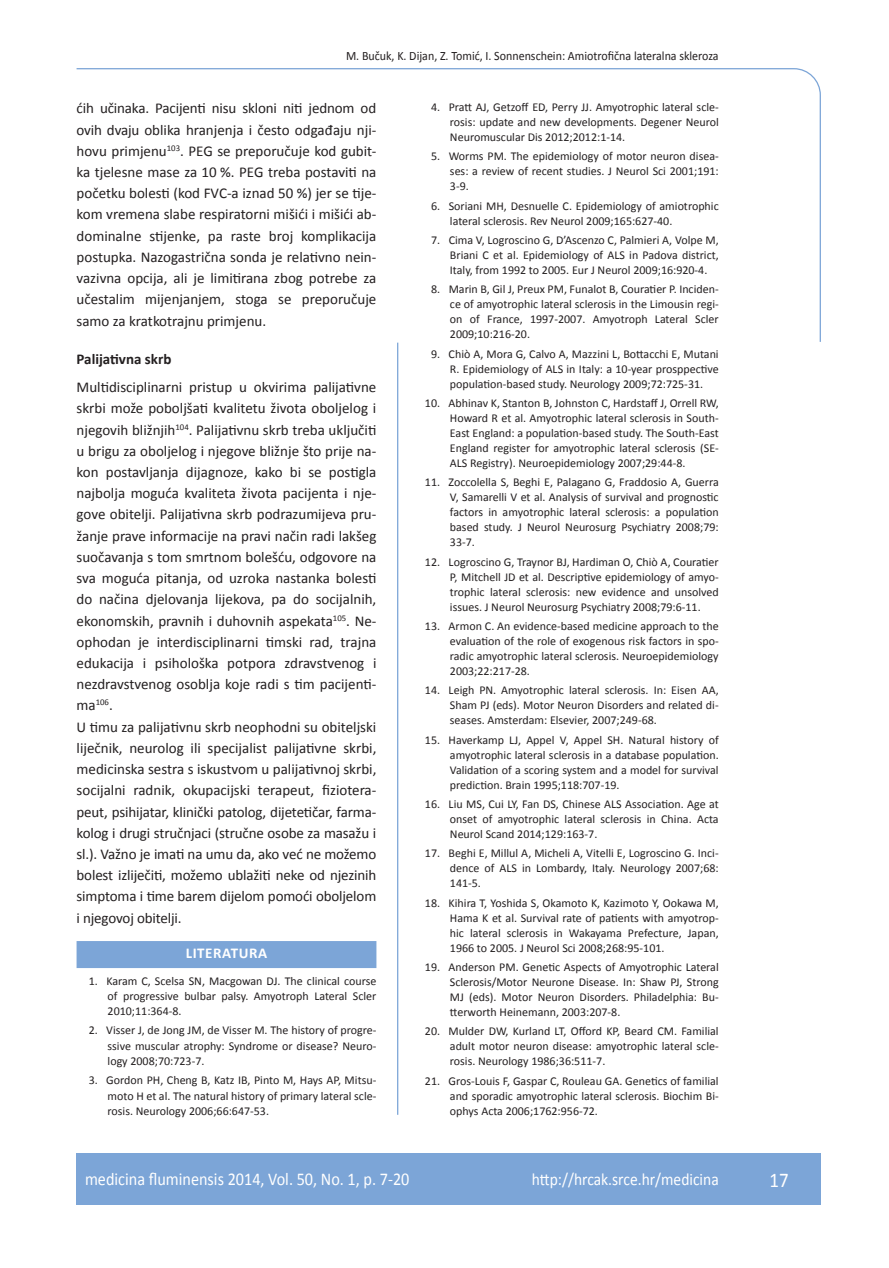
<style>
.page{position:relative;width:889px;height:1268px;background:#fff}
.page>*{position:absolute;margin:0;border:0;box-sizing:border-box;transform-origin:0 0}
.t1{font:21px "Calibri";color:#fff;scale:.9 1}
.t2{font:18px "Calibri";color:#fff;scale:.9 1}
.t3{font:17.25px "Calibri";color:#fff;scale:.9 1}
.t4{font:15px/21.1px "Calibri";color:#231f20;text-align:justify}
.t5{font:700 15px "Calibri";color:#231f20}
.t6{font:700 15px "Calibri";letter-spacing:.04em;color:#fff}
.t7{font:12.75px "Calibri";color:#231f20;scale:.94 1}
.t8{font:12px/15px "Calibri";color:#231f20;text-align:justify}
</style>
<div class="page">
<svg style="left:76px;top:68px;width:745px;height:275px"></svg>
<hr style="left:397px;top:342px;width:1px;height:772px;background:#7ca5d7">
<div style="left:77px;top:1152px;width:744px;height:51px;background:#7ca5d7"></div>
<div style="left:77px;top:940px;width:299px;height:27px;background:#7ca5d7"></div>
<p class="t7" style="left:346px;top:47px;width:398px">M. Bučuk, K. Dijan, Z. Tomić, I. Sonnenschein: Amiotrofična lateralna skleroza</p>
<p class="t4" style="left:77px;top:97px;width:301px">ćih učinaka. Pacijenti nisu skloni niti jednom od ovih dvaju oblika hranjenja i često odgađaju nji&shy;hovu primjenu<sup>103</sup>. PEG se preporučuje kod gubit&shy;ka tjelesne mase za 10 %. PEG treba postaviti na početku bolesti (kod FVC-a iznad 50 %) jer se tije&shy;kom vremena slabe respiratorni mišići i mišići ab&shy;dominalne stijenke, pa raste broj komplikacija postupka. Nazogastrična sonda je relativno nein&shy;vazivna opcija, ali je limitirana zbog potrebe za učestalim mijenjanjem, stoga se preporučuje samo za kratkotrajnu primjenu.</p>
<p class="t5" style="left:77px;top:349px;width:96px">Palijativna skrb</p>
<p class="t4" style="left:77px;top:376px;width:301px;text-align:left">Multidisciplinarni pristup u okvirima palijativne skrbi može poboljšati kvalitetu života oboljelog i njegovih bližnjih<sup>104</sup>. Palijativnu skrb treba uključiti u brigu za oboljelog i njegove bližnje što prije na&shy;kon postavljanja dijagnoze, kako bi se postigla najbolja moguća kvaliteta života pacijenta i nje&shy;gove obitelji. Palijativna skrb podrazumijeva pru&shy;žanje prave informacije na pravi način radi lakšeg suočavanja s tom smrtnom bolešću, odgovore na sva moguća pitanja, od uzroka nastanka bolesti do načina djelovanja lijekova, pa do socijalnih, ekonomskih, pravnih i duhovnih aspekata<sup>105</sup>. Ne&shy;ophodan je interdisciplinarni timski rad, trajna edukacija i psihološka potpora zdravstvenog i nezdravstvenog osoblja koje radi s tim pacijenti&shy;ma<sup>106</sup>.<br>U timu za palijativnu skrb neophodni su obiteljski liječnik, neurolog ili specijalist palijativne skrbi, medicinska sestra s iskustvom u palijativnoj skrbi, socijalni radnik, okupacijski terapeut, fiziotera&shy;peut, psihijatar, klinički patolog, dijetetičar, farma&shy;kolog i drugi stručnjaci (stručne osobe za masažu i sl.). Važno je imati na umu da, ako već ne možemo bolest izliječiti, možemo ublažiti neke od njezinih simptoma i time barem dijelom pomoći oboljelom i njegovoj obitelji.</p>
<p class="t6" style="left:186px;top:943px;width:83px">LITERATURA</p>
<p class="t8" style="left:108px;top:972px;width:270px;text-indent:-19px">1. Karam C, Scelsa SN, Macgowan DJ. The clinical course of progressive bulbar palsy. Amyotroph Lateral Scler 2010;11:364-8.</p>
<p class="t8" style="left:108px;top:1022px;width:270px;text-indent:-19px">2. Visser J, de Jong JM, de Visser M. The history of progre&shy;ssive muscular atrophy: Syndrome or disease? Neuro&shy;logy 2008;70:723-7.</p>
<p class="t8" style="left:108px;top:1071px;width:270px;text-indent:-19px">3. Gordon PH, Cheng B, Katz IB, Pinto M, Hays AP, Mitsu&shy;moto H et al. The natural history of primary lateral scle&shy;rosis. Neurology 2006;66:647-53.</p>
<p class="t8" style="left:450px;top:99px;width:270px;text-indent:-19px">4. Pratt AJ, Getzoff ED, Perry JJ. Amyotrophic lateral scle&shy;rosis: update and new developments. Degener Neurol Neuromuscular Dis 2012;2012:1-14.</p>
<p class="t8" style="left:450px;top:148px;width:270px;text-indent:-19px">5. Worms PM. The epidemiology of motor neuron disea&shy;ses: a review of recent studies. J Neurol Sci 2001;191:<br>3-9.</p>
<p class="t8" style="left:450px;top:198px;width:270px;text-indent:-19px">6. Soriani MH, Desnuelle C. Epidemiology of amiotrophic lateral sclerosis. Rev Neurol 2009;165:627-40.</p>
<p class="t8" style="left:450px;top:232px;width:270px;text-indent:-19px">7. Cima V, Logroscino G, D’Ascenzo C, Palmieri A, Volpe M, Briani C et al. Epidemiology of ALS in Padova district, Italy, from 1992 to 2005. Eur J Neurol 2009;16:920-4.</p>
<p class="t8" style="left:450px;top:281px;width:270px;text-indent:-19px">8. Marin B, Gil J, Preux PM, Funalot B, Couratier P. Inciden&shy;ce of amyotrophic lateral sclerosis in the Limousin regi&shy;on of France, 1997-2007. Amyotroph Lateral Scler 2009;10:216-20.</p>
<p class="t8" style="left:450px;top:345px;width:270px;text-indent:-19px">9. Chiò A, Mora G, Calvo A, Mazzini L, Bottacchi E, Mutani R. Epidemiology of ALS in Italy: a 10-year prosppective population-based study. Neurology 2009;72:725-31.</p>
<p class="t8" style="left:450px;top:395px;width:270px;text-indent:-25px">10. Abhinav K, Stanton B, Johnston C, Hardstaff J, Orrell RW, Howard R et al. Amyotrophic lateral sclerosis in South-East England: a population-based study. The South-East England register for amyotrophic lateral sclerosis (SE-ALS Registry). Neuroepidemiology 2007;29:44-8.</p>
<p class="t8" style="left:450px;top:474px;width:270px;text-indent:-25px">11. Zoccolella S, Beghi E, Palagano G, Fraddosio A, Guerra V, Samarelli V et al. Analysis of survival and prognostic factors in amyotrophic lateral sclerosis: a population based study. J Neurol Neurosurg Psychiatry 2008;79:<br>33-7.</p>
<p class="t8" style="left:450px;top:553px;width:270px;text-indent:-25px">12. Logroscino G, Traynor BJ, Hardiman O, Chiò A, Couratier P, Mitchell JD et al. Descriptive epidemiology of amyo&shy;trophic lateral sclerosis: new evidence and unsolved issues. J Neurol Neurosurg Psychiatry 2008;79:6-11.</p>
<p class="t8" style="left:450px;top:618px;width:270px;text-indent:-25px">13. Armon C. An evidence-based medicine approach to the evaluation of the role of exogenous risk factors in spo&shy;radic amyotrophic lateral sclerosis. Neuroepidemiology 2003;22:217-28.</p>
<p class="t8" style="left:450px;top:682px;width:270px;text-indent:-25px">14. Leigh PN. Amyotrophic lateral sclerosis. In: Eisen AA, Sham PJ (eds). Motor Neuron Disorders and related di&shy;seases. Amsterdam: Elsevier, 2007;249-68.</p>
<p class="t8" style="left:450px;top:731px;width:270px;text-indent:-25px">15. Haverkamp LJ, Appel V, Appel SH. Natural history of amyotrophic lateral sclerosis in a database population.<br>Validation of a scoring system and a model for survival prediction. Brain 1995;118:707-19.</p>
<p class="t8" style="left:450px;top:795px;width:270px;text-indent:-25px">16. Liu MS, Cui LY, Fan DS, Chinese ALS Association. Age at onset of amyotrophic lateral sclerosis in China. Acta Neurol Scand 2014;129:163-7.</p>
<p class="t8" style="left:450px;top:845px;width:270px;text-indent:-25px">17. Beghi E, Millul A, Micheli A, Vitelli E, Logroscino G. Inci&shy;dence of ALS in Lombardy, Italy. Neurology 2007;68:<br>141-5.</p>
<p class="t8" style="left:450px;top:894px;width:270px;text-indent:-25px">18. Kihira T, Yoshida S, Okamoto K, Kazimoto Y, Ookawa M, Hama K et al. Survival rate of patients with amyotrop&shy;hic lateral sclerosis in Wakayama Prefecture, Japan, 1966 to 2005. J Neurol Sci 2008;268:95-101.</p>
<p class="t8" style="left:450px;top:958px;width:270px;text-indent:-25px">19. Anderson PM. Genetic Aspects of Amyotrophic Lateral Sclerosis/Motor Neurone Disease. In: Shaw PJ, Strong MJ (eds). Motor Neuron Disorders. Philadelphia: Bu&shy;tterworth Heinemann, 2003:207-8.</p>
<p class="t8" style="left:450px;top:1023px;width:270px;text-indent:-25px">20. Mulder DW, Kurland LT, Offord KP, Beard CM. Familial adult motor neuron disease: amyotrophic lateral scle&shy;rosis. Neurology 1986;36:511-7.</p>
<p class="t8" style="left:450px;top:1072px;width:270px;text-indent:-25px">21. Gros-Louis F, Gaspar C, Rouleau GA. Genetics of familial and sporadic amyotrophic lateral sclerosis. Biochim Bi&shy;ophys Acta 2006;1762:956-72.</p>
<h2 class="t2" style="left:85px;top:1167px;width:362px">medicina fluminensis 2014, Vol. 50, No. 1, p. 7-20</h2>
<h3 class="t3" style="left:532px;top:1168px;width:209px">http://hrcak.srce.hr/medicina</h3>
<h1 class="t1" style="left:769px;top:1166px;width:23px">17</h1>
</div>
